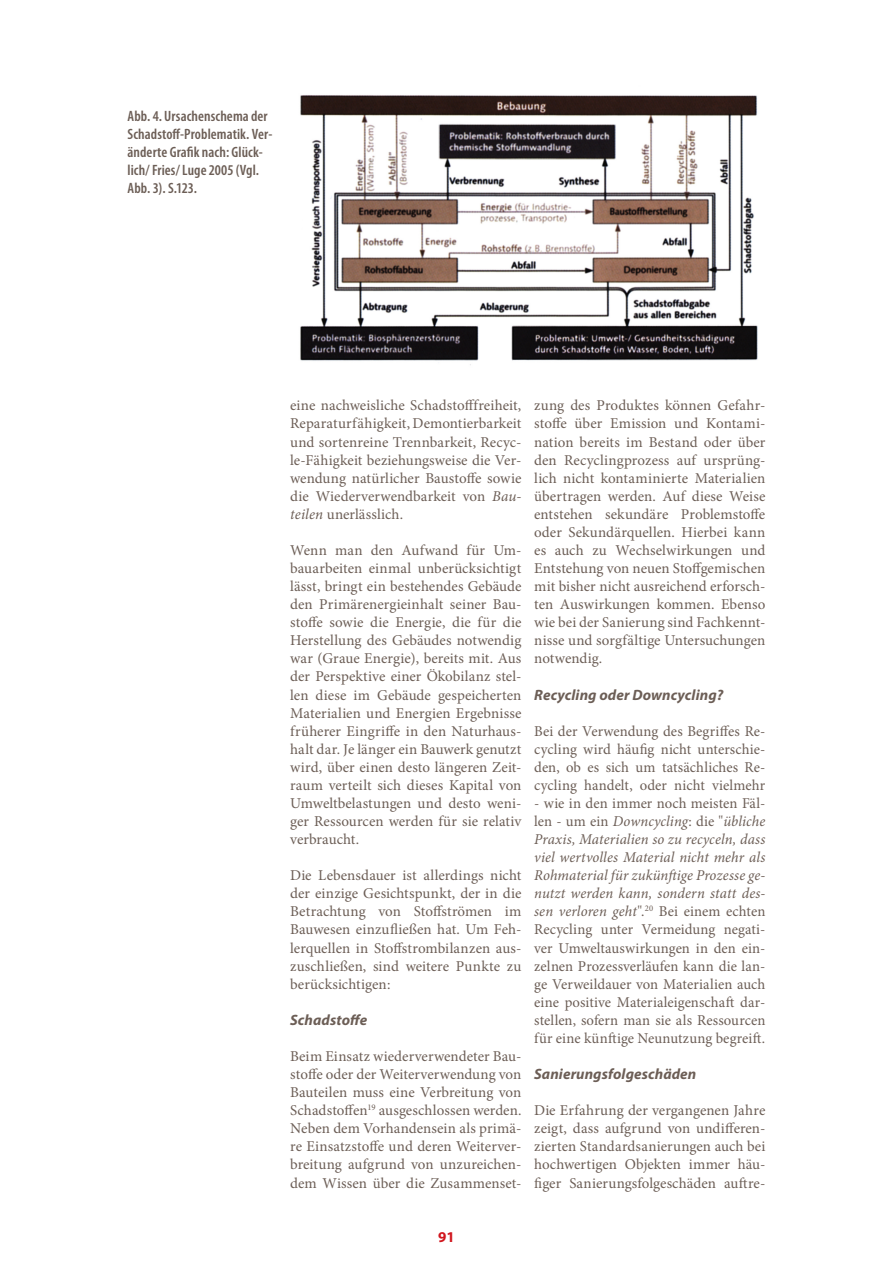
<style>
.page{position:relative;width:893px;height:1263px;background:#fff}
.page>*{position:absolute;margin:0;border:0;box-sizing:border-box;transform-origin:0 0}
.t1{font:15px/18px "Minion Pro";letter-spacing:.005em;color:#6c5e56;text-align:justify}
.t2{font:600 condensed 15px/18px "Myriad Pro";letter-spacing:.005em;color:#6c5e56}
.t3{font:italic 700 15px "Myriad Pro";letter-spacing:.01em;color:#6c5e56}
.t4{font:700 15px "Myriad Pro";color:#d1161e}
.s1{font-style:italic}
</style>
<div class="page">
<img style="left:300px;top:95px;width:458px;height:270px">
<p class="t2" style="left:128px;top:107px;width:146px">Abb. 4. Ursachenschema der<br>Schadstoff-Problematik. Ver&shy;änderte Grafik nach: Glück&shy;lich/ Fries/ Luge 2005 (Vgl.<br>Abb. 3). S.123.</p>
<p class="t1" style="left:290px;top:397px;width:233px">eine nachweisliche Schadstofffreiheit, Reparaturfähigkeit, Demontierbarkeit und sortenreine Trennbarkeit, Recyc&shy;le-Fähigkeit beziehungsweise die Ver&shy;wendung natürlicher Baustoffe sowie die Wiederverwendbarkeit von <span class="s1">Bau&shy;teilen</span> unerlässlich.</p>
<p class="t1" style="left:290px;top:541px;width:233px">Wenn man den Aufwand für Um&shy;bauarbeiten einmal unberücksichtigt lässt, bringt ein bestehendes Gebäude den Primärenergieinhalt seiner Bau&shy;stoffe sowie die Energie, die für die Herstellung des Gebäudes notwendig war (Graue Energie), bereits mit. Aus der Perspektive einer Ökobilanz stel&shy;len diese im Gebäude gespeicherten Materialien und Energien Ergebnisse früherer Eingriffe in den Naturhaus&shy;halt dar. Je länger ein Bauwerk genutzt wird, über einen desto längeren Zeit&shy;raum verteilt sich dieses Kapital von Umweltbelastungen und desto weni&shy;ger Ressourcen werden für sie relativ verbraucht.</p>
<p class="t1" style="left:290px;top:866px;width:233px">Die Lebensdauer ist allerdings nicht der einzige Gesichtspunkt, der in die Betrachtung von Stoffströmen im Bauwesen einzufließen hat. Um Feh&shy;lerquellen in Stoffstrombilanzen aus&shy;zuschließen, sind weitere Punkte zu berücksichtigen:</p>
<p class="t3" style="left:290px;top:1010px;width:79px">Schadstoffe</p>
<p class="t1" style="left:290px;top:1047px;width:233px">Beim Einsatz wiederverwendeter Bau&shy;stoffe oder der Weiterverwendung von Bauteilen muss eine Verbreitung von Schadstoffen<sup>19</sup> ausgeschlossen werden.<br>Neben dem Vorhandensein als primä&shy;re Einsatzstoffe und deren Weiterver&shy;breitung aufgrund von unzureichen&shy;dem Wissen über die Zusammenset-</p>
<p class="t1" style="left:534px;top:397px;width:233px">zung des Produktes können Gefahr&shy;stoffe über Emission und Kontami&shy;nation bereits im Bestand oder über den Recyclingprozess auf ursprüng&shy;lich nicht kontaminierte Materialien übertragen werden. Auf diese Weise entstehen sekundäre Problemstoffe oder Sekundärquellen. Hierbei kann es auch zu Wechselwirkungen und Entstehung von neuen Stoffgemischen mit bisher nicht ausreichend erforsch&shy;ten Auswirkungen kommen. Ebenso wie bei der Sanierung sind Fachkennt&shy;nisse und sorgfältige Untersuchungen notwendig.</p>
<p class="t3" style="left:534px;top:685px;width:191px">Recycling oder Downcycling?</p>
<p class="t1" style="left:534px;top:722px;width:233px">Bei der Verwendung des Begriffes Re&shy;cycling wird häufig nicht unterschie&shy;den, ob es sich um tatsächliches Re&shy;cycling handelt, oder nicht vielmehr</p>
<p class="t1" style="left:534px;top:794px;width:233px">- wie in den immer noch meisten Fäl&shy;len - um ein <span class="s1">Downcycling</span>: die "<span class="s1">übliche Praxis, Materialien so zu recyceln, dass viel wertvolles Material nicht mehr als Rohmaterial für zukünftige Prozesse ge&shy;nutzt werden kann, sondern statt des&shy;sen verloren geht</span>".<sup>20</sup> Bei einem echten Recycling unter Vermeidung negati&shy;ver Umweltauswirkungen in den ein&shy;zelnen Prozessverläufen kann die lan&shy;ge Verweildauer von Materialien auch eine positive Materialeigenschaft dar&shy;stellen, sofern man sie als Ressourcen für eine künftige Neunutzung begreift.</p>
<p class="t3" style="left:534px;top:1064px;width:164px">Sanierungsfolgeschäden</p>
<p class="t1" style="left:534px;top:1101px;width:233px">Die Erfahrung der vergangenen Jahre zeigt, dass aufgrund von undifferen&shy;zierten Standardsanierungen auch bei hochwertigen Objekten immer häu&shy;figer Sanierungsfolgeschäden auftre-</p>
<p class="t4" style="left:438px;top:1227px;width:18px">91</p>
</div>
